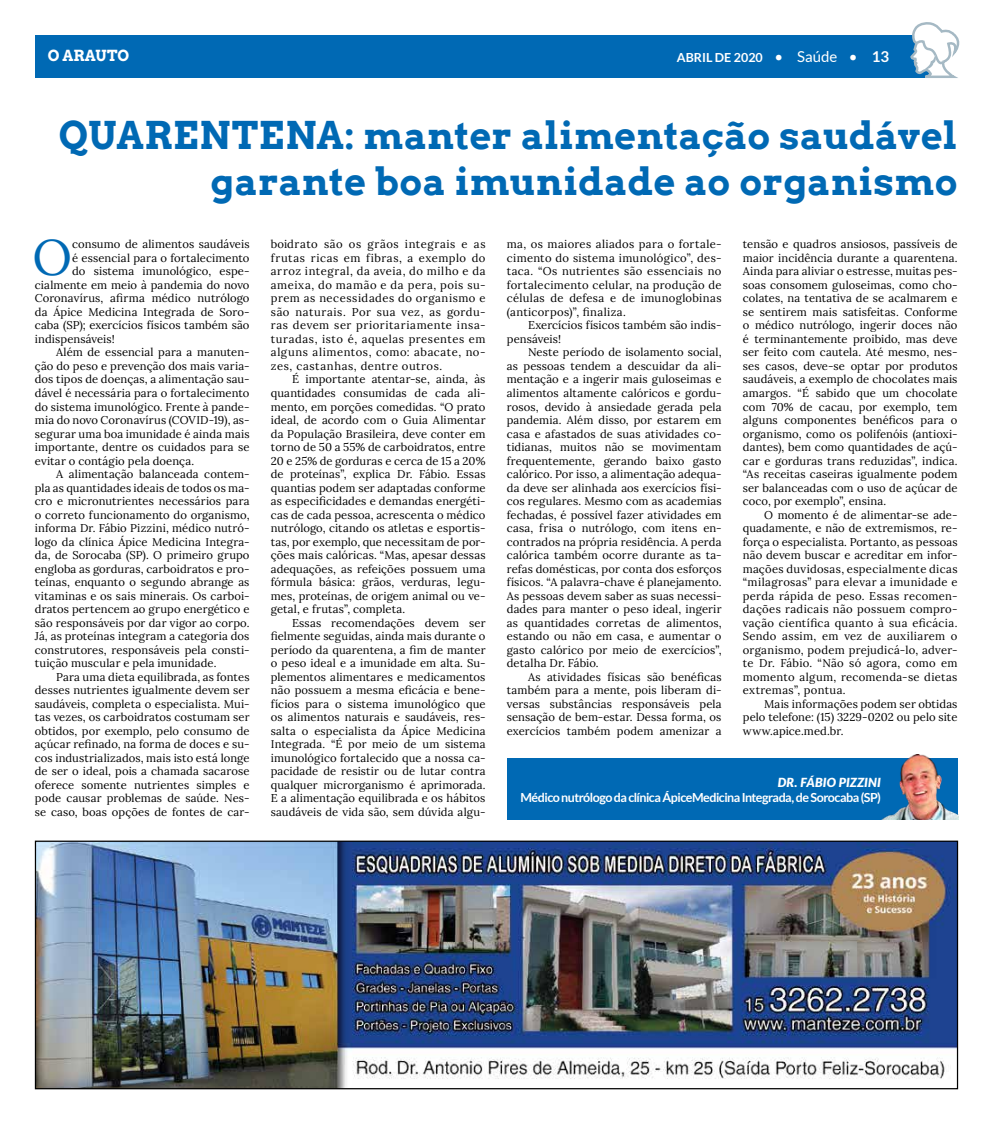
<style>
.page{position:relative;width:993px;height:1124px;background:#fff}
.page>*{position:absolute;margin:0;border:0;box-sizing:border-box;transform-origin:0 0}
.t1{font:49.88px "Lora";color:#0069b4}
.t2{font:700 37.5px/45px "Arvo";letter-spacing:.01em;color:#0069b4;text-align:right}
.t3{font:700 15px "Arvo";color:#fff}
.t4{font:700 12.5px "Lato";letter-spacing:-.04em;color:#fff}
.t5{font:700 12.5px "Lato";color:#fff}
.t6{font:italic 900 12.5px "Lato";letter-spacing:.02em;color:#fff}
.t7{font:11.25px/13.5px "Lora";letter-spacing:.01em;color:#000;text-align:justify}
.s1{font-weight:400;font-size:15px}
.s2{font-size:15px}
</style>
<div class="page">
<div style="left:35px;top:35px;width:900px;height:43px;background:#0069b4"></div>
<svg style="left:910px;top:22px;width:49px;height:56px"></svg>
<img style="left:37px;top:842px;width:918px;height:245px">
<div style="left:35px;top:840px;width:922px;height:249px;border:1px solid #000"></div>
<div style="left:507px;top:758px;width:450px;height:61px;background:#0069b4"></div>
<img style="left:882px;top:754px;width:75px;height:65px">
<h3 class="t3" style="left:48px;top:46px;width:83px">O ARAUTO</h3>
<p class="t5" style="left:676px;top:50px;width:214px">ABRIL DE 2020 <span class="s1">• Saúde •</span> <span class="s2">13</span></p>
<h2 class="t2" style="left:59px;top:113px;width:899px">QUARENTENA: manter alimentação saudável garante boa imunidade ao organismo</h2>
<h1 class="t1" style="left:33px;top:220px;width:41px">O</h1>
<p class="t7" style="left:72px;top:237px;width:179px">consumo de alimentos saudáveis</p>
<p class="t7" style="left:72px;top:250px;width:179px">é essencial para o fortalecimento</p>
<p class="t7" style="left:72px;top:264px;width:179px">do sistema imunológico, espe-</p>
<p class="t7" style="left:35px;top:277px;width:216px">cialmente em meio à pandemia do novo</p>
<p class="t7" style="left:35px;top:291px;width:216px">Coronavírus, afirma médico nutrólogo</p>
<p class="t7" style="left:35px;top:304px;width:216px">da Ápice Medicina Integrada de Soro-</p>
<p class="t7" style="left:35px;top:318px;width:216px">caba (SP); exercícios físicos também são</p>
<p class="t7" style="left:35px;top:331px;width:81px">indispensáveis!</p>
<p class="t7" style="left:56px;top:345px;width:195px">Além de essencial para a manuten-</p>
<p class="t7" style="left:35px;top:358px;width:216px">ção do peso e prevenção dos mais varia-</p>
<p class="t7" style="left:35px;top:372px;width:216px">dos tipos de doenças, a alimentação sau-</p>
<p class="t7" style="left:35px;top:385px;width:216px">dável é necessária para o fortalecimento</p>
<p class="t7" style="left:35px;top:399px;width:216px">do sistema imunológico. Frente à pande-</p>
<p class="t7" style="left:35px;top:412px;width:216px">mia do novo Coronavírus (COVID-19), as-</p>
<p class="t7" style="left:35px;top:426px;width:216px">segurar uma boa imunidade é ainda mais</p>
<p class="t7" style="left:35px;top:439px;width:216px">importante, dentre os cuidados para se</p>
<p class="t7" style="left:35px;top:453px;width:161px">evitar o contágio pela doença.</p>
<p class="t7" style="left:56px;top:466px;width:195px">A alimentação balanceada contem-</p>
<p class="t7" style="left:35px;top:480px;width:216px">pla as quantidades ideais de todos os ma-</p>
<p class="t7" style="left:35px;top:493px;width:216px">cro e micronutrientes necessários para</p>
<p class="t7" style="left:35px;top:507px;width:216px">o correto funcionamento do organismo,</p>
<p class="t7" style="left:35px;top:520px;width:216px">informa Dr. Fábio Pizzini, médico nutró-</p>
<p class="t7" style="left:35px;top:534px;width:216px">logo da clínica Ápice Medicina Integra-</p>
<p class="t7" style="left:35px;top:547px;width:216px">da, de Sorocaba (SP). O primeiro grupo</p>
<p class="t7" style="left:35px;top:561px;width:216px">engloba as gorduras, carboidratos e pro-</p>
<p class="t7" style="left:35px;top:574px;width:216px">teínas, enquanto o segundo abrange as</p>
<p class="t7" style="left:35px;top:588px;width:216px">vitaminas e os sais minerais. Os carboi-</p>
<p class="t7" style="left:35px;top:601px;width:216px">dratos pertencem ao grupo energético e</p>
<p class="t7" style="left:35px;top:615px;width:216px">são responsáveis por dar vigor ao corpo.</p>
<p class="t7" style="left:35px;top:628px;width:216px">Já, as proteínas integram a categoria dos</p>
<p class="t7" style="left:35px;top:642px;width:216px">construtores, responsáveis pela consti-</p>
<p class="t7" style="left:35px;top:655px;width:183px">tuição muscular e pela imunidade.</p>
<p class="t7" style="left:56px;top:669px;width:195px">Para uma dieta equilibrada, as fontes</p>
<p class="t7" style="left:35px;top:682px;width:216px">desses nutrientes igualmente devem ser</p>
<p class="t7" style="left:35px;top:696px;width:216px">saudáveis, completa o especialista. Mui-</p>
<p class="t7" style="left:35px;top:709px;width:216px">tas vezes, os carboidratos costumam ser</p>
<p class="t7" style="left:35px;top:723px;width:216px">obtidos, por exemplo, pelo consumo de</p>
<p class="t7" style="left:35px;top:736px;width:216px">açúcar refinado, na forma de doces e su-</p>
<p class="t7" style="left:35px;top:750px;width:216px">cos industrializados, mais isto está longe</p>
<p class="t7" style="left:35px;top:763px;width:216px">de ser o ideal, pois a chamada sacarose</p>
<p class="t7" style="left:35px;top:777px;width:216px">oferece somente nutrientes simples e</p>
<p class="t7" style="left:35px;top:790px;width:216px">pode causar problemas de saúde. Nes-</p>
<p class="t7" style="left:35px;top:804px;width:216px">se caso, boas opções de fontes de car-</p>
<p class="t7" style="left:271px;top:237px;width:216px">boidrato são os grãos integrais e as frutas ricas em fibras, a exemplo do arroz integral, da aveia, do milho e da ameixa, do mamão e da pera, pois su&shy;prem as necessidades do organismo e são naturais. Por sua vez, as gordu&shy;ras devem ser prioritariamente insa&shy;turadas, isto é, aquelas presentes em alguns alimentos, como: abacate, no&shy;zes, castanhas, dentre outros.</p>
<p class="t7" style="left:271px;top:372px;width:216px;text-indent:21px">É importante atentar-se, ainda, às quantidades consumidas de cada ali&shy;mento, em porções comedidas. “O prato ideal, de acordo com o Guia Alimentar da População Brasileira, deve conter em torno de 50 a 55% de carboidratos, entre 20 e 25% de gorduras e cerca de 15 a 20% de proteínas”, explica Dr. Fábio. Essas quantias podem ser adaptadas conforme as especificidades e demandas energéti&shy;cas de cada pessoa, acrescenta o médico nutrólogo, citando os atletas e esportis&shy;tas, por exemplo, que necessitam de por&shy;ções mais calóricas. “Mas, apesar dessas adequações, as refeições possuem uma fórmula básica: grãos, verduras, legu&shy;mes, proteínas, de origem animal ou ve&shy;getal, e frutas”, completa.</p>
<p class="t7" style="left:271px;top:615px;width:216px;text-indent:21px">Essas recomendações devem ser fielmente seguidas, ainda mais durante o período da quarentena, a fim de manter o peso ideal e a imunidade em alta. Su&shy;plementos alimentares e medicamentos não possuem a mesma eficácia e bene&shy;fícios para o sistema imunológico que os alimentos naturais e saudáveis, res&shy;salta o especialista da Ápice Medicina Integrada. “É por meio de um sistema imunológico fortalecido que a nossa ca&shy;pacidade de resistir ou de lutar contra qualquer microrganismo é aprimorada.<br>E a alimentação equilibrada e os hábitos saudáveis de vida são, sem dúvida algu-</p>
<p class="t7" style="left:506px;top:237px;width:216px">ma, os maiores aliados para o fortale&shy;cimento do sistema imunológico”, des&shy;taca. “Os nutrientes são essenciais no fortalecimento celular, na produção de células de defesa e de imunoglobinas (anticorpos)”, finaliza.</p>
<p class="t7" style="left:506px;top:318px;width:216px;text-indent:21px">Exercícios físicos também são indis&shy;pensáveis!</p>
<p class="t7" style="left:506px;top:345px;width:216px;text-indent:21px">Neste período de isolamento social, as pessoas tendem a descuidar da ali&shy;mentação e a ingerir mais guloseimas e alimentos altamente calóricos e gordu&shy;rosos, devido à ansiedade gerada pela pandemia. Além disso, por estarem em casa e afastados de suas atividades co&shy;tidianas, muitos não se movimentam frequentemente, gerando baixo gasto calórico. Por isso, a alimentação adequa&shy;da deve ser alinhada aos exercícios físi&shy;cos regulares. Mesmo com as academias fechadas, é possível fazer atividades em casa, frisa o nutrólogo, com itens en&shy;contrados na própria residência. A perda calórica também ocorre durante as ta&shy;refas domésticas, por conta dos esforços físicos. “A palavra-chave é planejamento.<br>As pessoas devem saber as suas necessi&shy;dades para manter o peso ideal, ingerir as quantidades corretas de alimentos, estando ou não em casa, e aumentar o gasto calórico por meio de exercícios”, detalha Dr. Fábio.</p>
<p class="t7" style="left:506px;top:669px;width:216px;text-indent:21px">As atividades físicas são benéficas também para a mente, pois liberam di&shy;versas substâncias responsáveis pela sensação de bem-estar. Dessa forma, os exercícios também podem amenizar a</p>
<p class="t7" style="left:742px;top:237px;width:216px">tensão e quadros ansiosos, passíveis de maior incidência durante a quarentena.<br>Ainda para aliviar o estresse, muitas pes&shy;soas consomem guloseimas, como cho&shy;colates, na tentativa de se acalmarem e se sentirem mais satisfeitas. Conforme o médico nutrólogo, ingerir doces não é terminantemente proibido, mas deve ser feito com cautela. Até mesmo, nes&shy;ses casos, deve-se optar por produtos saudáveis, a exemplo de chocolates mais amargos. “É sabido que um chocolate com 70% de cacau, por exemplo, tem alguns componentes benéficos para o organismo, como os polifenóis (antioxi&shy;dantes), bem como quantidades de açú&shy;car e gorduras trans reduzidas”, indica. “As receitas caseiras igualmente podem ser balanceadas com o uso de açúcar de coco, por exemplo”, ensina.</p>
<p class="t7" style="left:742px;top:507px;width:216px;text-indent:21px">O momento é de alimentar-se ade&shy;quadamente, e não de extremismos, re&shy;força o especialista. Portanto, as pessoas não devem buscar e acreditar em infor&shy;mações duvidosas, especialmente dicas “milagrosas” para elevar a imunidade e perda rápida de peso. Essas recomen&shy;dações radicais não possuem compro&shy;vação científica quanto à sua eficácia.<br>Sendo assim, em vez de auxiliarem o organismo, podem prejudicá-lo, adver&shy;te Dr. Fábio. “Não só agora, como em momento algum, recomenda-se dietas extremas”, pontua.</p>
<p class="t7" style="left:742px;top:696px;width:216px;text-indent:21px">Mais informações podem ser obtidas pelo telefone: (15) 3229-0202 ou pelo site www.apice.med.br.</p>
<p class="t6" style="left:777px;top:774px;width:105px">DR. FÁBIO PIZZINI</p>
<p class="t4" style="left:520px;top:790px;width:362px">Médico nutrólogo da clínica ÁpiceMedicina Integrada, de Sorocaba (SP)</p>
</div>
